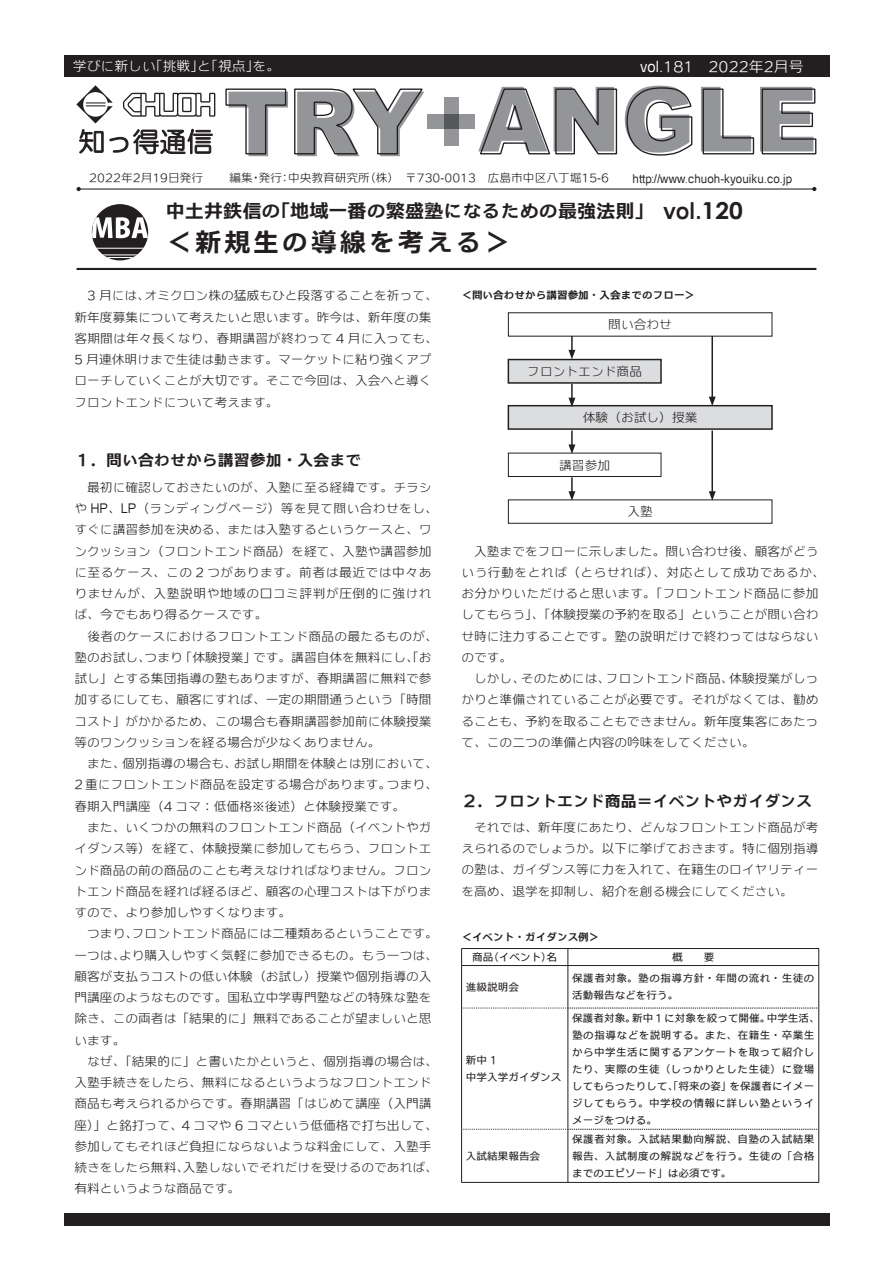
<style>
.page{position:relative;width:893px;height:1263px;background:#fff}
.page>*{position:absolute;margin:0;border:0;box-sizing:border-box;transform-origin:0 0}
.t1{font:26.55px "C4 Beogo Nexus E";letter-spacing:.1em;color:#231f20}
.t2{font:19.2px "C4 Beogo Nexus E";color:#231f20}
.t3{font:15.9px "C4 Beogo Nexus E";color:#231f20}
.t4{font:14.4px "C4 Beogo L";color:#fff}
.t5{font:13.8px "C4 Universal View BDY EL";color:#fff}
.t6{font:12.75px/21.3px "C4 Universal View BDY EL";color:#231f20}
.t7{font:12.3px "Catriel";color:#231f20;scale:.95 1}
.t8{font:11.4px "C4 Beogo L";color:#231f20}
.t9{font:10.65px/17px "C4 Beogo Nexus M";letter-spacing:.04em;color:#231f20}
.t10{font:10.65px "C4 Beogo Nexus E";color:#231f20}
.t11{font:10.65px/17px "C4 Beogo Nexus M";color:#231f20}
.s1{font-family:"Catriel";font-size:15.6px}
.s2{font-family:"C4 Universal View BDY EL";font-size:14.85px}
.s3{font-family:"C4 Universal View BDY EL";font-size:11.7px}
.s4{font-family:"C4 Beogo L";font-size:11.7px}
.s5{font-family:"C4 Beogo L";font-size:11.4px}
.s6{font-family:"Catriel";font-weight:700;font-size:23.4px}
.s7{font-family:"Century Gothic";font-weight:700;font-size:23.4px}
.s8{font-family:"C4 Beogo L";font-size:12.3px}
.s9{font-family:"Catriel";font-size:13.35px}
.s10{font-family:"C4 Beogo L"}
</style>
<div class="page">
<svg style="left:76px;top:85px;width:139px;height:70px"></svg>
<svg style="left:225px;top:86px;width:591px;height:70px"></svg>
<div style="left:427px;top:114px;width:17px;height:15px;background:#939598"></div>
<div style="left:458px;top:114px;width:17px;height:15px;background:#939598"></div>
<div style="left:444px;top:129px;width:14px;height:16px;background:#939598"></div>
<div style="left:444px;top:97px;width:14px;height:17px;background:#939598"></div>
<div style="left:444px;top:114px;width:14px;height:15px;background:#57585a"></div>
<div style="left:64px;top:1213px;width:765px;height:13px;background:#231f20"></div>
<div style="left:64px;top:55px;width:766px;height:22px;background:#231f20"></div>
<hr style="left:79px;top:188px;width:735px;height:2px;background:#231f20">
<svg style="left:77px;top:187px;width:4px;height:4px"></svg>
<svg style="left:812px;top:187px;width:4px;height:4px"></svg>
<hr style="left:77px;top:268px;width:739px;height:2px;background:#231f20">
<div style="left:92px;top:204px;width:56px;height:56px;background:#231f20;border-radius:50%"></div>
<svg style="left:92px;top:217px;width:56px;height:21px"></svg>
<hr style="left:92px;top:257px;width:56px;height:1px;background:#fff">
<hr style="left:92px;top:255px;width:56px;height:1px;background:#fff">
<hr style="left:92px;top:248px;width:56px;height:1px;background:#fff">
<div style="left:508px;top:360px;width:153px;height:23px;background:#dcdddf"></div>
<div style="left:508px;top:359px;width:154px;height:25px;border:1px solid #231f20"></div>
<div style="left:508px;top:406px;width:264px;height:23px;background:#dcdddf"></div>
<div style="left:508px;top:405px;width:265px;height:25px;border:1px solid #231f20"></div>
<div style="left:508px;top:453px;width:153px;height:24px;border:1px solid #231f20"></div>
<svg style="left:568px;top:336px;width:7px;height:23px"></svg>
<hr style="left:711px;top:336px;width:2px;height:63px;background:#231f20">
<svg style="left:709px;top:397px;width:7px;height:9px"></svg>
<hr style="left:711px;top:431px;width:2px;height:63px;background:#231f20">
<svg style="left:709px;top:491px;width:7px;height:10px"></svg>
<svg style="left:568px;top:384px;width:7px;height:23px"></svg>
<svg style="left:568px;top:431px;width:7px;height:23px"></svg>
<svg style="left:568px;top:477px;width:7px;height:24px"></svg>
<svg style="left:462px;top:949px;width:356px;height:233px"></svg>
<hr style="left:461px;top:948px;width:107px;height:1px;background:#231f20">
<hr style="left:568px;top:948px;width:251px;height:1px;background:#231f20">
<hr style="left:568px;top:965px;width:251px;height:1px;background:#231f20">
<hr style="left:461px;top:1182px;width:107px;height:1px;background:#231f20">
<hr style="left:568px;top:1182px;width:251px;height:1px;background:#231f20">
<hr style="left:461px;top:965px;width:107px;height:1px;background:#231f20">
<svg style="left:818px;top:949px;width:1px;height:16px"></svg>
<hr style="left:461px;top:966px;width:1px;height:42px;background:#231f20">
<hr style="left:818px;top:966px;width:1px;height:42px;background:#231f20">
<hr style="left:461px;top:1008px;width:1px;height:121px;background:#231f20">
<hr style="left:818px;top:1008px;width:1px;height:121px;background:#231f20">
<svg style="left:461px;top:949px;width:1px;height:16px"></svg>
<svg style="left:568px;top:949px;width:1px;height:16px"></svg>
<hr style="left:568px;top:966px;width:1px;height:42px;background:#231f20">
<hr style="left:568px;top:1008px;width:1px;height:121px;background:#231f20">
<hr style="left:568px;top:1129px;width:1px;height:53px;background:#231f20">
<svg style="left:462px;top:1008px;width:357px;height:1px"></svg>
<svg style="left:462px;top:1129px;width:356px;height:1px"></svg>
<hr style="left:461px;top:1129px;width:1px;height:53px;background:#231f20">
<hr style="left:818px;top:1129px;width:1px;height:53px;background:#231f20">
<p class="t5" style="left:73px;top:59px;width:209px">学びに新しい「挑戦」と「視点」を。</p>
<p class="t4" style="left:640px;top:59px;width:165px"><span class="s1">vol.</span>181 2022<span class="s2">年</span>2<span class="s2">月号</span></p>
<p class="t8" style="left:89px;top:172px;width:116px">2022<span class="s3">年</span>2<span class="s3">月</span>19<span class="s3">日発行</span></p>
<p class="t7" style="left:230px;top:171px;width:594px"><span class="s3">編集・発行：中央教育研究所（株）　</span><span class="s4">〒</span><span class="s5">730</span>-<span class="s5">0013</span><span class="s3">　広島市中区八丁堀</span><span class="s5">15</span>-<span class="s5">6</span><span class="s3">　　</span>http://www.chuoh-kyouiku.co.jp</p>
<h2 class="t2" style="left:166px;top:201px;width:579px">中土井鉄信の「地域一番の繁盛塾になるための最強法則」 <span class="s6">vol.</span><span class="s7">120</span></h2>
<h1 class="t1" style="left:166px;top:229px;width:347px">＜新規生の導線を考える＞</h1>
<p class="t6" style="left:74px;top:285px;width:365px;text-indent:13px"><span class="s8">3</span> 月には、オミクロン株の猛威もひと段落することを祈って、新年度募集について考えたいと思います。昨今は、新年度の集客期間は年々長くなり、春期講習が終わって <span class="s8">4</span> 月に入っても、<br><span class="s8">5</span> 月連休明けまで生徒は動きます。マーケットに粘り強くアプローチしていくことが大切です。そこで今回は、入会へと導くフロントエンドについて考えます。</p>
<p class="t3" style="left:74px;top:452px;width:289px">１．問い合わせから講習参加・入会まで</p>
<p class="t6" style="left:74px;top:476px;width:365px">　最初に確認しておきたいのが、入塾に至る経緯です。チラシや <span class="s9">HP</span>、<span class="s9">LP</span>（ランディングページ）等を見て問い合わせをし、すぐに講習参加を決める、または入塾するというケースと、ワンクッション（フロントエンド商品）を経て、入塾や講習参加に至るケース、この <span class="s8">2</span> つがあります。前者は最近では中々ありませんが、入塾説明や地域の口コミ評判が圧倒的に強ければ、今でもあり得るケースです。<br>　後者のケースにおけるフロントエンド商品の最たるものが、塾のお試し、つまり「体験授業」です。講習自体を無料にし、「お試し」とする集団指導の塾もありますが、春期講習に無料で参加するにしても、顧客にすれば、一定の期間通うという「時間コスト」がかかるため、この場合も春期講習参加前に体験授業等のワンクッションを経る場合が少なくありません。<br>　また、個別指導の場合も、お試し期間を体験とは別において、<br><span class="s8">2</span> 重にフロントエンド商品を設定する場合があります。つまり、春期入門講座（<span class="s8">4</span> コマ：低価格<span class="s10">※</span>後述）と体験授業です。<br>　また、いくつかの無料のフロントエンド商品（イベントやガイダンス等）を経て、体験授業に参加してもらう、フロントエンド商品の前の商品のことも考えなければなりません。フロントエンド商品を経れば経るほど、顧客の心理コストは下がりますので、より参加しやすくなります。<br>　つまり、フロントエンド商品には二種類あるということです。一つは、より購入しやすく気軽に参加できるもの。もう一つは、顧客が支払うコストの低い体験（お試し）授業や個別指導の入門講座のようなものです。国私立中学専門塾などの特殊な塾を除き、この両者は「結果的に」無料であることが望ましいと思います。<br>　なぜ、「結果的に」と書いたかというと、個別指導の場合は、入塾手続きをしたら、無料になるというようなフロントエンド商品も考えられるからです。春期講習「はじめて講座（入門講座）」と銘打って、<span class="s8">4</span> コマや <span class="s8">6</span> コマという低価格で打ち出して、参加してもそれほど負担にならないような料金にして、入塾手続きをしたら無料、入塾しないでそれだけを受けるのであれば、有料というような商品です。</p>
<p class="t10" style="left:461px;top:289px;width:235px">＜問い合わせから講習参加・入会までのフロー＞</p>
<p class="t6" style="left:608px;top:314px;width:65px">問い合わせ</p>
<p class="t6" style="left:527px;top:361px;width:116px">フロントエンド商品</p>
<p class="t6" style="left:583px;top:407px;width:116px">体験（お試し）授業</p>
<p class="t6" style="left:559px;top:454px;width:53px">講習参加</p>
<p class="t6" style="left:627px;top:501px;width:27px">入塾</p>
<p class="t6" style="left:461px;top:540px;width:365px">　入塾までをフローに示しました。問い合わせ後、顧客がどういう行動をとれば（とらせれば）、対応として成功であるか、お分かりいただけると思います。「フロントエンド商品に参加してもらう」、「体験授業の予約を取る」ということが問い合わせ時に注力することです。塾の説明だけで終わってはならないのです。<br>　しかし、そのためには、フロントエンド商品、体験授業がしっかりと準備されていることが必要です。それがなくては、勧めることも、予約を取ることもできません。新年度集客にあたって、この二つの準備と内容の吟味をしてください。</p>
<p class="t3" style="left:461px;top:793px;width:352px">２．フロントエンド商品＝イベントやガイダンス</p>
<p class="t6" style="left:461px;top:816px;width:359px;text-align:justify">　それでは、新年度にあたり、どんなフロントエンド商品が考えられるのでしょうか。以下に挙げておきます。特に個別指導の塾は、ガイダンス等に力を入れて、在籍生のロイヤリティーを高め、退学を抑制し、紹介を創る機会にしてください。</p>
<p class="t10" style="left:461px;top:931px;width:140px">＜イベント・ガイダンス例＞</p>
<p class="t9" style="left:472px;top:948px;width:87px">商品（イベント）名</p>
<p class="t9" style="left:672px;top:948px;width:44px">概　　要</p>
<p class="t9" style="left:466px;top:978px;width:55px">進級説明会</p>
<p class="t9" style="left:572px;top:970px;width:244px">保護者対象。塾の指導方針・年間の流れ・生徒の活動報告などを行う。</p>
<p class="t11" style="left:466px;top:1052px;width:97px">新中 1<br>中学入学ガイダンス</p>
<p class="t11" style="left:466px;top:1147px;width:76px">入試結果報告会</p>
<p class="t9" style="left:572px;top:1009px;width:249px">保護者対象。新中 1 に対象を絞って開催。中学生活、塾の指導などを説明する。また、在籍生・卒業生から中学生活に関するアンケートを取って紹介したり、実際の生徒（しっかりとした生徒）に登場してもらったりして、「将来の姿」を保護者にイメージしてもらう。中学校の情報に詳しい塾というイメージをつける。</p>
<p class="t9" style="left:572px;top:1130px;width:244px;text-align:justify">保護者対象。入試結果動向解説、自塾の入試結果報告、入試制度の解説などを行う。生徒の「合格までのエピソード」は必須です。</p>
</div>
